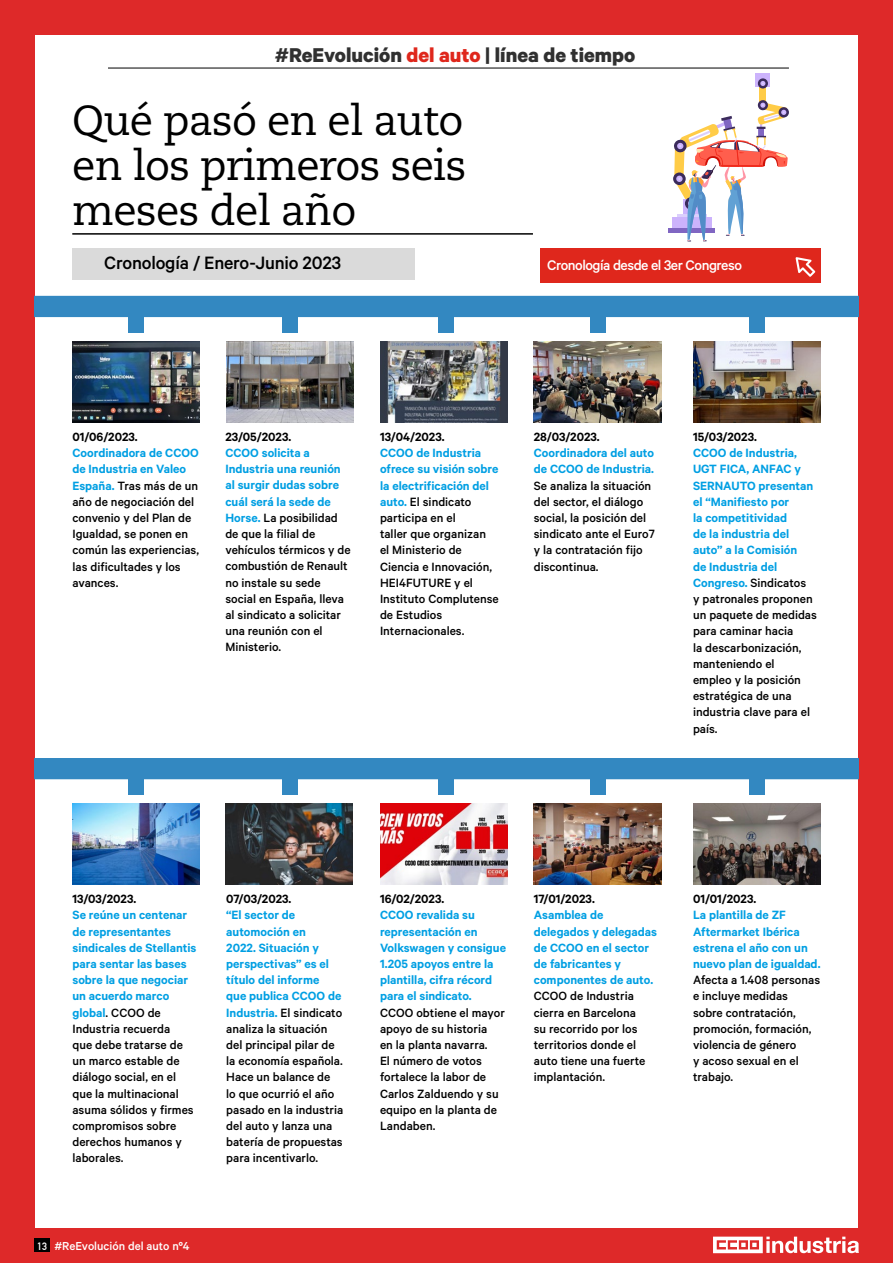
<style>
.page{position:relative;width:893px;height:1263px;background:#fff}
.page>*{position:absolute;margin:0;border:0;box-sizing:border-box;transform-origin:0 0}
.t1{font:42px/45px "Caecilia LT Pro 55 Roman";letter-spacing:-.02em;color:#000;text-align:justify}
.t2{font:700 22.5px "Calibre";color:#303030}
.t3{font:500 20.1px "Calibre";letter-spacing:-.01em;color:#000}
.t4{font:500 15.75px "Calibre";letter-spacing:-.03em;color:#fff}
.t5{font:500 13.5px/16.2px "Calibre";color:#000}
.t6{font:600 13.5px/16.2px "Calibre";color:#009fe3}
.t7{font:600 13.5px "Calibre";color:#000}
.t8{font:500 13.05px "Calibre";color:#fff}
.s1{color:#df271c}
.s2{font-weight:600;color:#009fe3}
.s3{font-family:"DIN Alternate";font-weight:700;font-size:10.5px}
</style>
<div class="page">
<div style="left:0;top:0;width:893px;height:34px;background:#de2929"></div>
<div style="left:0;top:1229px;width:893px;height:34px;background:#de2929"></div>
<div style="left:0;top:0;width:34px;height:1229px;background:#de2929"></div>
<div style="left:859px;top:0;width:34px;height:1229px;background:#de2929"></div>
<hr style="left:108px;top:68px;width:681px;height:1px;background:#000">
<div style="left:34px;top:1239px;width:16px;height:13px;background:#000"></div>
<svg style="left:713px;top:1236px;width:146px;height:17px"></svg>
<img style="left:72px;top:341px;width:128px;height:81px">
<img style="left:72px;top:804px;width:128px;height:80px">
<img style="left:226px;top:341px;width:128px;height:81px">
<img style="left:225px;top:804px;width:128px;height:80px">
<img style="left:380px;top:341px;width:128px;height:81px">
<img style="left:380px;top:804px;width:128px;height:80px">
<img style="left:534px;top:341px;width:127px;height:81px">
<img style="left:534px;top:804px;width:127px;height:80px">
<img style="left:693px;top:341px;width:127px;height:81px">
<img style="left:693px;top:804px;width:127px;height:80px">
<hr style="left:72px;top:233px;width:461px;height:2px;background:#000">
<div style="left:72px;top:248px;width:342px;height:31px;background:#dadada"></div>
<div style="left:34px;top:296px;width:825px;height:21px;background:#3388c1"></div>
<div style="left:34px;top:758px;width:825px;height:21px;background:#3388c1"></div>
<div style="left:128px;top:317px;width:16px;height:16px;background:#3388c1"></div>
<div style="left:128px;top:779px;width:16px;height:16px;background:#3388c1"></div>
<div style="left:282px;top:317px;width:16px;height:16px;background:#3388c1"></div>
<div style="left:282px;top:779px;width:16px;height:16px;background:#3388c1"></div>
<div style="left:438px;top:317px;width:16px;height:16px;background:#3388c1"></div>
<div style="left:438px;top:779px;width:16px;height:16px;background:#3388c1"></div>
<div style="left:590px;top:317px;width:15px;height:16px;background:#3388c1"></div>
<div style="left:590px;top:779px;width:15px;height:16px;background:#3388c1"></div>
<div style="left:749px;top:317px;width:16px;height:16px;background:#3388c1"></div>
<div style="left:749px;top:779px;width:16px;height:16px;background:#3388c1"></div>
<div style="left:672px;top:218px;width:39px;height:11px;background:#ccb3fc"></div>
<div style="left:668px;top:228px;width:47px;height:5px;background:#8066c2"></div>
<div style="left:759px;top:84px;width:7px;height:21px;background:#ffcc47"></div>
<div style="left:755px;top:73px;width:15px;height:14px;background:#ccb3fc"></div>
<svg style="left:758px;top:78px;width:10px;height:11px"></svg>
<svg style="left:760px;top:81px;width:5px;height:5px"></svg>
<svg style="left:673px;top:100px;width:115px;height:142px"></svg>
<div style="left:540px;top:249px;width:280px;height:34px;background:#df271c"></div>
<svg style="left:796px;top:257px;width:19px;height:20px"></svg>
<h2 class="t2" style="left:275px;top:42px;width:362px">#ReEvolución <span class="s1">del auto</span> | línea de tiempo</h2>
<h1 class="t1" style="left:72px;top:97px;width:396px">Qué pasó en el auto en los primeros seis meses del año</h1>
<h3 class="t3" style="left:104px;top:251px;width:238px">Cronología / Enero-Junio 2023</h3>
<p class="t4" style="left:547px;top:256px;width:196px">Cronología desde el 3er Congreso</p>
<p class="t7" style="left:72px;top:429px;width:67px">01/06/2023.</p>
<p class="t5" style="left:72px;top:444px;width:128px"><span class="s2">Coordinadora de CCOO de Industria en Valeo<br>España.</span> Tras más de un año de negociación del convenio y del Plan de<br>Igualdad, se ponen en común las experiencias, las dificultades y los avances.</p>
<p class="t7" style="left:225px;top:428px;width:67px">23/05/2023.</p>
<p class="t5" style="left:225px;top:444px;width:127px"><span class="s2">CCOO solicita a<br>Industria una reunión al surgir dudas sobre cuál será la sede de<br>Horse.</span> La posibilidad de que la filial de vehículos térmicos y de combustión de Renault no instale su sede social en España, lleva al sindicato a solicitar una reunión con el<br>Ministerio.</p>
<p class="t7" style="left:380px;top:429px;width:66px">13/04/2023.</p>
<p class="t5" style="left:380px;top:444px;width:120px"><span class="s2">CCOO de Industria ofrece su visión sobre la electrificación del auto.</span> El sindicato participa en el<br>taller que organizan<br>el Ministerio de<br>Ciencia e Innovación,<br>HEI4FUTURE y el<br>Instituto Complutense de Estudios<br>Internacionales.</p>
<p class="t7" style="left:534px;top:429px;width:67px">28/03/2023.</p>
<p class="t6" style="left:534px;top:444px;width:122px">Coordinadora del auto de CCOO de Industria.</p>
<p class="t5" style="left:534px;top:477px;width:122px">Se analiza la situación del sector, el diálogo social, la posición del sindicato ante el Euro7 y la contratación fijo discontinua.</p>
<p class="t7" style="left:693px;top:429px;width:65px">15/03/2023.</p>
<p class="t5" style="left:693px;top:444px;width:125px"><span class="s2">CCOO de Industria,<br>UGT FICA, ANFAC y<br>SERNAUTO presentan el “Manifiesto por<br>la competitividad<br>de la industria del auto” a la Comisión<br>de Industria del<br>Congreso.</span> Sindicatos<br>y patronales proponen un paquete de medidas para caminar hacia<br>la descarbonización, manteniendo el<br>empleo y la posición estratégica de una industria clave para el país.</p>
<p class="t7" style="left:72px;top:891px;width:65px">13/03/2023.</p>
<p class="t5" style="left:72px;top:907px;width:126px"><span class="s2">Se reúne un centenar de representantes sindicales de Stellantis para sentar las bases sobre la que negociar un acuerdo marco global</span>. CCOO de<br>Industria recuerda<br>que debe tratarse de un marco estable de diálogo social, en el que la multinacional asuma sólidos y firmes compromisos sobre derechos humanos y laborales.</p>
<p class="t7" style="left:226px;top:891px;width:67px">07/03/2023.</p>
<p class="t5" style="left:226px;top:907px;width:119px"><span class="s2">“El sector de automoción en<br>2022. Situación y perspectivas” es el título del informe<br>que publica CCOO de<br>Industria.</span> El sindicato analiza la situación del principal pilar de la economía española.<br>Hace un balance de<br>lo que ocurrió el año pasado en la industria del auto y lanza una batería de propuestas para incentivarlo.</p>
<p class="t8" style="left:37px;top:1238px;width:154px"><span class="s3">13</span> #ReEvolución del auto nº4</p>
<p class="t7" style="left:380px;top:891px;width:66px">16/02/2023.</p>
<p class="t6" style="left:380px;top:907px;width:127px">CCOO revalida su representación en<br>Volkswagen y consigue<br>1.205 apoyos entre la plantilla, cifra récord para el sindicato.</p>
<p class="t5" style="left:380px;top:1004px;width:126px">CCOO obtiene el mayor apoyo de su historia<br>en la planta navarra.<br>El número de votos fortalece la labor de<br>Carlos Zalduendo y su equipo en la planta de<br>Landaben.</p>
<p class="t7" style="left:534px;top:891px;width:62px">17/01/2023.</p>
<p class="t6" style="left:534px;top:907px;width:125px">Asamblea de delegados y delegadas de CCOO en el sector de fabricantes y componentes de auto.</p>
<p class="t5" style="left:534px;top:988px;width:113px">CCOO de Industria cierra en Barcelona su recorrido por los territorios donde el auto tiene una fuerte implantación.</p>
<p class="t7" style="left:693px;top:891px;width:65px">01/01/2023.</p>
<p class="t6" style="left:693px;top:907px;width:129px">La plantilla de ZF<br>Aftermarket Ibérica estrena el año con un nuevo plan de igualdad.</p>
<p class="t5" style="left:693px;top:971px;width:129px">Afecta a 1.408 personas e incluye medidas sobre contratación, promoción, formación, violencia de género<br>y acoso sexual en el trabajo.</p>
</div>
